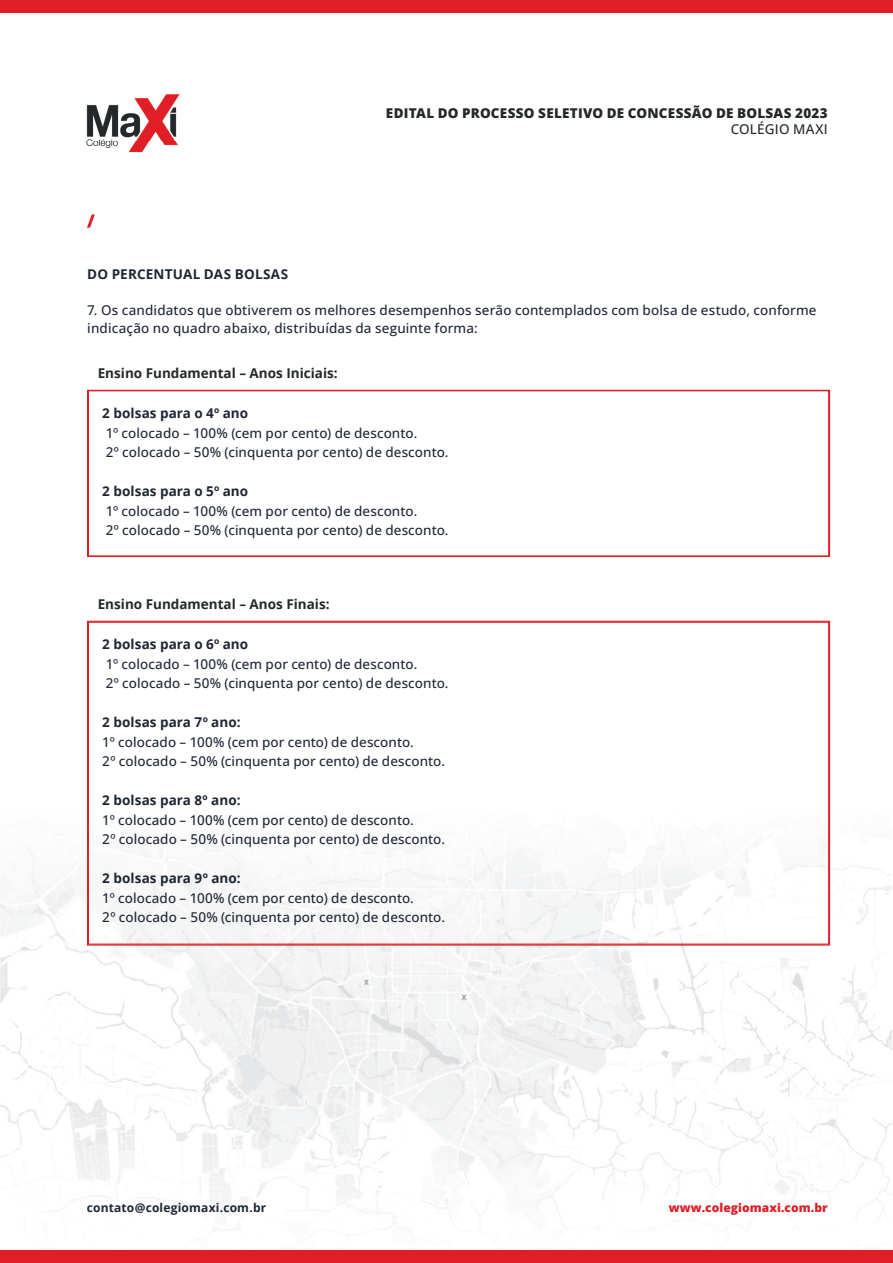
<style>
.page{position:relative;width:893px;height:1263px;background:#fff}
.page>*{position:absolute;margin:0;border:0;box-sizing:border-box;transform-origin:0 0}
.t1{font:500 13.5px/19.5px "Open Sans";letter-spacing:.01em;color:#1e2634}
.t2{font:700 13.5px "Open Sans";letter-spacing:.01em;color:#1e2634}
.t3{font:700 13.5px "Open Sans";color:#242829}
.t4{font:800 13.5px "Open Sans";letter-spacing:.015em;color:#25282a}
.t5{font:500 13.5px "Open Sans";letter-spacing:.015em;color:#25282a}
.t6{font:700 12px "Open Sans";letter-spacing:.015em;color:#1e2634}
.t7{font:800 12px "Open Sans";letter-spacing:.005em;color:#e01e25}
</style>
<div class="page">
<img style="left:0;top:801px;width:892px;height:424px">
<svg style="left:87px;top:214px;width:8px;height:14px"></svg>
<div style="left:0;top:0;width:893px;height:13px;background:#e01e25"></div>
<div style="left:0;top:1250px;width:893px;height:13px;background:#e01e25"></div>
<div style="left:88px;top:390px;width:741px;height:166px;border:1px solid #e01e25"></div>
<img style="left:86px;top:94px;width:94px;height:59px">
<p class="t4" style="left:386px;top:103px;width:443px">EDITAL DO PROCESSO SELETIVO DE CONCESSÃO DE BOLSAS 2023</p>
<p class="t5" style="left:731px;top:120px;width:98px">COLÉGIO MAXI</p>
<p class="t2" style="left:87px;top:265px;width:202px">DO PERCENTUAL DAS BOLSAS</p>
<p class="t1" style="left:87px;top:301px;width:731px;line-height:18px">7. Os candidatos que obtiverem os melhores desempenhos serão contemplados com bolsa de estudo, conforme indicação no quadro abaixo, distribuídas da seguinte forma:</p>
<p class="t3" style="left:98px;top:363px;width:241px">Ensino Fundamental – Anos Iniciais:</p>
<p class="t2" style="left:102px;top:404px;width:147px">2 bolsas para o 4º ano</p>
<p class="t1" style="left:106px;top:423px;width:344px">1º colocado – 100% (cem por cento) de desconto.<br>2º colocado – 50% (cinquenta por cento) de desconto.</p>
<p class="t2" style="left:102px;top:482px;width:147px">2 bolsas para o 5º ano</p>
<p class="t1" style="left:106px;top:501px;width:344px">1º colocado – 100% (cem por cento) de desconto.<br>2º colocado – 50% (cinquenta por cento) de desconto.</p>
<p class="t3" style="left:98px;top:594px;width:233px">Ensino Fundamental – Anos Finais:</p>
<p class="t2" style="left:102px;top:635px;width:147px">2 bolsas para o 6º ano</p>
<p class="t1" style="left:106px;top:654px;width:344px">1º colocado – 100% (cem por cento) de desconto.<br>2º colocado – 50% (cinquenta por cento) de desconto.</p>
<p class="t2" style="left:102px;top:713px;width:140px">2 bolsas para 7º ano:</p>
<p class="t1" style="left:102px;top:732px;width:344px">1º colocado – 100% (cem por cento) de desconto.<br>2º colocado – 50% (cinquenta por cento) de desconto.</p>
<p class="t2" style="left:102px;top:791px;width:140px">2 bolsas para 8º ano:</p>
<p class="t1" style="left:102px;top:810px;width:344px">1º colocado – 100% (cem por cento) de desconto.<br>2º colocado – 50% (cinquenta por cento) de desconto.</p>
<p class="t2" style="left:102px;top:869px;width:140px">2 bolsas para 9º ano:</p>
<p class="t1" style="left:102px;top:888px;width:344px">1º colocado – 100% (cem por cento) de desconto.<br>2º colocado – 50% (cinquenta por cento) de desconto.</p>
<p class="t6" style="left:87px;top:1199px;width:181px">contato@colegiomaxi.com.br</p>
<p class="t7" style="left:669px;top:1199px;width:161px">www.colegiomaxi.com.br</p>
</div>
